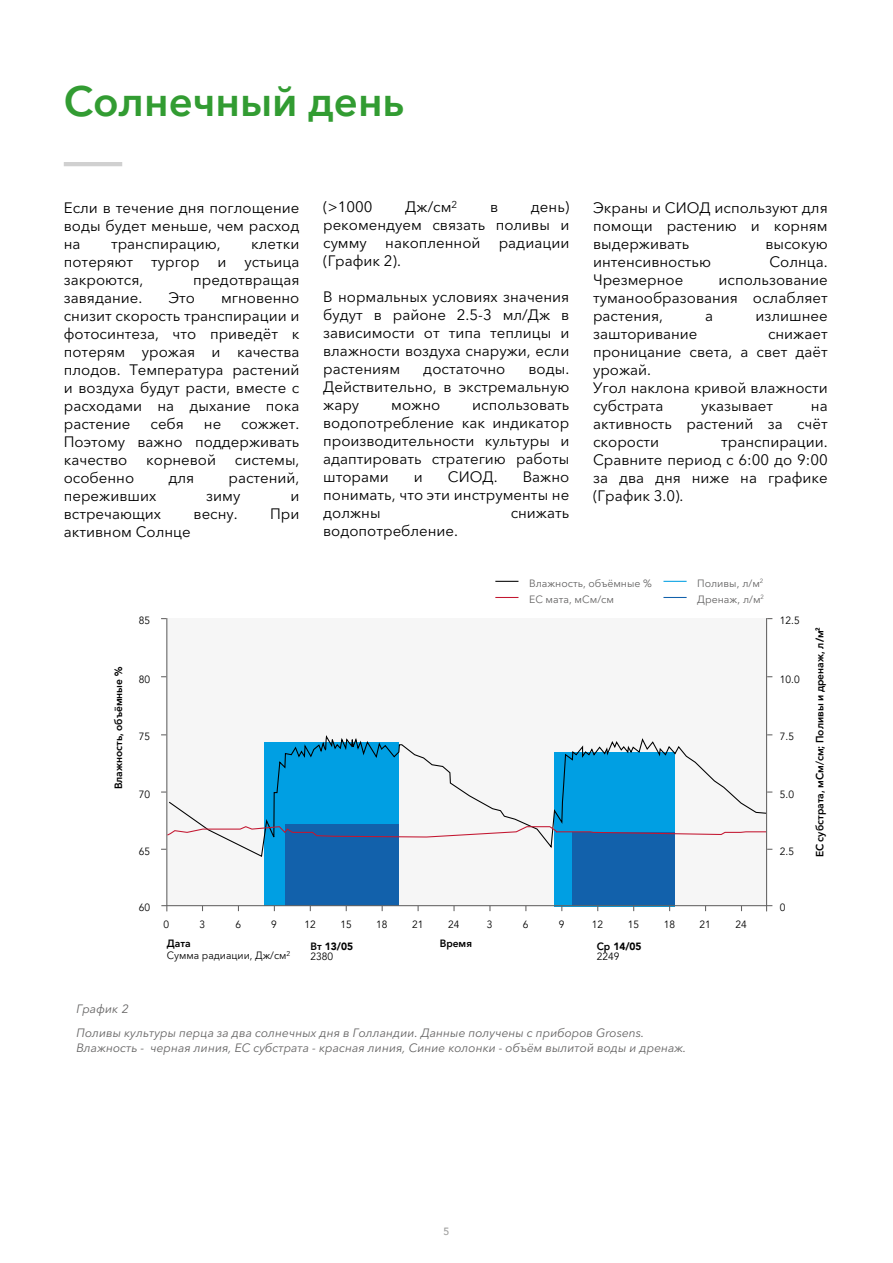
<style>
.page{position:relative;width:893px;height:1263px;background:#fff}
.page>*{position:absolute;margin:0;border:0;box-sizing:border-box;transform-origin:0 0}
.t1{font:600 42px "Avenir Next Cyr";color:#329c32}
.t2{font:15px/18px "Avenir Next Cyr";color:#000;text-align:justify}
.t3{font:italic 12px/23.7px "Avenir Next Cyr";color:#646363}
.t4{font:600 10.5px "Avenir Next Cyr";color:#000}
.t5{font:10.5px "Avenir";color:#000}
.t6{font:10.5px/16.2px "Avenir Next Cyr";color:#646363}
.t7{font:900 10.5px/10.5px "Avenir";color:#000}
.t8{font:10.5px "Avenir Next Cyr";color:#000}
.t9{font:500 10.5px "Avenir";color:#9d9d9c}
.s1{font-family:"Avenir"}
.s2{font-family:"Avenir";font-weight:900}
.s3{font-family:"Avenir Next Cyr";font-weight:600}
.s4{font-weight:400}
.s5{font-style:inherit}
</style>
<div class="page">
<hr style="left:64px;top:162px;width:58px;height:4px;background:#d0d0d0">
<div style="left:167px;top:618px;width:600px;height:288px;background:#f6f6f6"></div>
<div style="left:554px;top:752px;width:121px;height:154px;background:#009fe3"></div>
<div style="left:264px;top:742px;width:135px;height:164px;background:#009fe3"></div>
<div style="left:572px;top:832px;width:103px;height:74px;background:#1261ab"></div>
<div style="left:285px;top:825px;width:114px;height:81px;background:#1261ab"></div>
<hr style="left:166px;top:618px;width:1px;height:293px;background:#646363">
<hr style="left:161px;top:905px;width:611px;height:1px;background:#646363">
<svg style="left:495px;top:581px;width:23px;height:1px"></svg>
<svg style="left:663px;top:581px;width:24px;height:1px"></svg>
<svg style="left:495px;top:597px;width:23px;height:1px"></svg>
<svg style="left:663px;top:597px;width:24px;height:1px"></svg>
<hr style="left:766px;top:618px;width:1px;height:293px;background:#646363">
<svg style="left:169px;top:735px;width:597px;height:122px"></svg>
<svg style="left:166px;top:825px;width:601px;height:13px"></svg>
<h1 class="t1" style="left:64px;top:76px;width:342px">Солнечный день</h1>
<p class="t2" style="left:64px;top:198px;width:237px">Если в течение дня поглощение воды будет меньше, чем расход на</p>
<p class="t2" style="left:64px;top:234px;width:237px;text-indent:187px">клетки потеряют тургор и устьица закроются,</p>
<p class="t2" style="left:111px;top:234px;width:111px">транспирацию,</p>
<p class="t2" style="left:193px;top:270px;width:108px">предотвращая</p>
<p class="t2" style="left:64px;top:288px;width:80px">завядание.</p>
<p class="t2" style="left:168px;top:288px;width:28px">Это</p>
<p class="t2" style="left:64px;top:288px;width:237px;text-indent:157px">мгновенно снизит скорость транспирации и фотосинтеза, что приведёт к потерям урожая и качества плодов. Температура растений и воздуха будут расти, вместе с расходами на дыхание пока растение</p>
<p class="t2" style="left:150px;top:414px;width:35px">себя</p>
<p class="t2" style="left:204px;top:414px;width:19px">не</p>
<p class="t2" style="left:64px;top:414px;width:237px;text-indent:177px">сожжет.<br>Поэтому важно поддерживать качество</p>
<p class="t2" style="left:146px;top:450px;width:71px">корневой</p>
<p class="t2" style="left:235px;top:450px;width:66px">системы,</p>
<p class="t2" style="left:64px;top:468px;width:72px">особенно</p>
<p class="t2" style="left:168px;top:468px;width:27px">для</p>
<p class="t2" style="left:228px;top:468px;width:72px">растений,</p>
<p class="t2" style="left:64px;top:486px;width:94px">переживших</p>
<p class="t2" style="left:206px;top:486px;width:36px">зиму</p>
<p class="t2" style="left:290px;top:486px;width:10px">и</p>
<p class="t2" style="left:64px;top:504px;width:99px">встречающих</p>
<p class="t2" style="left:194px;top:504px;width:46px">весну.</p>
<p class="t2" style="left:270px;top:504px;width:31px">При</p>
<p class="t2" style="left:64px;top:522px;width:128px">активном Солнце</p>
<p class="t2" style="left:323px;top:198px;width:51px">(&gt;1000</p>
<p class="t2" style="left:405px;top:198px;width:54px">Дж/см<sup>2</sup></p>
<p class="t2" style="left:490px;top:198px;width:10px">в</p>
<p class="t2" style="left:323px;top:198px;width:248px;text-indent:208px">день) рекомендуем связать поливы и сумму накопленной радиации (График 2).</p>
<p class="t2" style="left:323px;top:288px;width:248px">В нормальных условиях значения будут в районе 2.5-3 мл/Дж в зависимости от типа теплицы и влажности воздуха снаружи, если растениям</p>
<p class="t2" style="left:323px;top:360px;width:248px;text-indent:205px">воды.<br>Действительно, в экстремальную жару</p>
<p class="t2" style="left:423px;top:360px;width:84px">достаточно</p>
<p class="t2" style="left:323px;top:396px;width:248px;text-indent:149px">использовать водопотребление как индикатор производительности культуры и адаптировать стратегию работы шторами</p>
<p class="t2" style="left:391px;top:396px;width:51px">можно</p>
<p class="t2" style="left:414px;top:468px;width:10px">и</p>
<p class="t2" style="left:448px;top:468px;width:51px">СИОД.</p>
<p class="t2" style="left:323px;top:468px;width:248px;text-indent:200px">Важно понимать, что эти инструменты не должны</p>
<p class="t2" style="left:511px;top:504px;width:60px">снижать</p>
<p class="t2" style="left:323px;top:522px;width:136px">водопотребление.</p>
<p class="t2" style="left:593px;top:198px;width:236px">Экраны и СИОД используют для помощи растению и корням выдерживать</p>
<p class="t2" style="left:765px;top:234px;width:64px">высокую</p>
<p class="t2" style="left:593px;top:252px;width:120px">интенсивностью</p>
<p class="t2" style="left:769px;top:252px;width:60px">Солнца.</p>
<p class="t2" style="left:593px;top:270px;width:92px">Чрезмерное</p>
<p class="t2" style="left:593px;top:270px;width:236px;text-indent:125px">использование туманообразования ослабляет растения,</p>
<p class="t2" style="left:705px;top:306px;width:10px">а</p>
<p class="t2" style="left:755px;top:306px;width:74px">излишнее</p>
<p class="t2" style="left:593px;top:324px;width:236px;text-align:left;text-indent:175px">снижает проницание света, а свет даёт урожай.<br>Угол наклона кривой влажности субстрата</p>
<p class="t2" style="left:593px;top:324px;width:106px">зашторивание</p>
<p class="t2" style="left:593px;top:396px;width:236px;text-indent:218px">на активность растений за счёт скорости</p>
<p class="t2" style="left:701px;top:396px;width:73px">указывает</p>
<p class="t2" style="left:593px;top:432px;width:236px;text-indent:128px">транспирации.<br>Сравните период с 6:00 до 9:00 за два дня ниже на графике (График 3.0).</p>
<p class="t5" style="left:139px;top:614px;width:13px">85</p>
<p class="t6" style="left:529px;top:575px;width:124px">Влажность, объёмные <span class="s1">%<br></span>EC мата, мСм<span class="s1">/</span>см</p>
<p class="t6" style="left:697px;top:575px;width:68px">Поливы, л<span class="s1">/</span>м<sup>2<br></sup>Дренаж, л<span class="s1">/</span>м<sup>2</sup></p>
<p class="t5" style="left:780px;top:614px;width:21px">12.5</p>
<p class="t4" style="left:112px;top:789px;width:124px;rotate:-90deg">Влажность, объёмные <span class="s2">%</span></p>
<p class="t5" style="left:139px;top:673px;width:13px">80</p>
<p class="t5" style="left:780px;top:673px;width:21px">10.0</p>
<p class="t5" style="left:139px;top:730px;width:13px">75</p>
<p class="t5" style="left:780px;top:730px;width:16px">7.5</p>
<p class="t5" style="left:139px;top:788px;width:13px">70</p>
<p class="t5" style="left:780px;top:788px;width:16px">5.0</p>
<p class="t5" style="left:139px;top:845px;width:13px">65</p>
<p class="t5" style="left:780px;top:845px;width:16px">2.5</p>
<p class="t4" style="left:813px;top:857px;width:232px;rotate:-90deg">EC субстрата, мСм/см; Поливы и дренаж, л<span class="s2">/</span>м<sup>2</sup></p>
<p class="t5" style="left:139px;top:901px;width:13px">60</p>
<p class="t5" style="left:780px;top:901px;width:7px">0</p>
<p class="t5" style="left:164px;top:918px;width:7px">0</p>
<p class="t5" style="left:199px;top:918px;width:7px">3</p>
<p class="t5" style="left:235px;top:918px;width:7px">6</p>
<p class="t5" style="left:271px;top:918px;width:7px">9</p>
<p class="t5" style="left:304px;top:918px;width:13px">12</p>
<p class="t5" style="left:340px;top:918px;width:13px">15</p>
<p class="t5" style="left:376px;top:918px;width:13px">18</p>
<p class="t5" style="left:412px;top:918px;width:13px">21</p>
<p class="t5" style="left:448px;top:918px;width:13px">24</p>
<p class="t5" style="left:487px;top:918px;width:7px">3</p>
<p class="t5" style="left:523px;top:918px;width:7px">6</p>
<p class="t5" style="left:559px;top:918px;width:7px">9</p>
<p class="t5" style="left:592px;top:918px;width:13px">12</p>
<p class="t5" style="left:628px;top:918px;width:13px">15</p>
<p class="t5" style="left:664px;top:918px;width:13px">18</p>
<p class="t5" style="left:700px;top:918px;width:13px">21</p>
<p class="t5" style="left:735px;top:918px;width:13px">24</p>
<p class="t4" style="left:167px;top:937px;width:25px">Дата</p>
<p class="t4" style="left:440px;top:937px;width:34px">Время</p>
<p class="t8" style="left:167px;top:949px;width:125px">Сумма радиации, Дж/см<sup>2</sup></p>
<p class="t7" style="left:310px;top:940px;width:44px"><span class="s3">Вт</span> 13/05<br><span class="s4">2380</span></p>
<p class="t7" style="left:597px;top:940px;width:46px"><span class="s3">Ср</span> 14/05<br><span class="s4">2249</span></p>
<p class="t3" style="left:77px;top:997px;width:569px">График <span class="s1">2<br></span><span class="s5">П</span>олив<span class="s5">ы</span> культуры перца за два солнечных дня в Голландии. Данные получены с приборов Grosens.</p>
<p class="t3" style="left:77px;top:1036px;width:611px">Влажность - черная линия, EC субстрата - красная линия, Синие колонки - объём вылитой воды и дренаж.</p>
<p class="t9" style="left:444px;top:1222px;width:7px">5</p>
</div>
